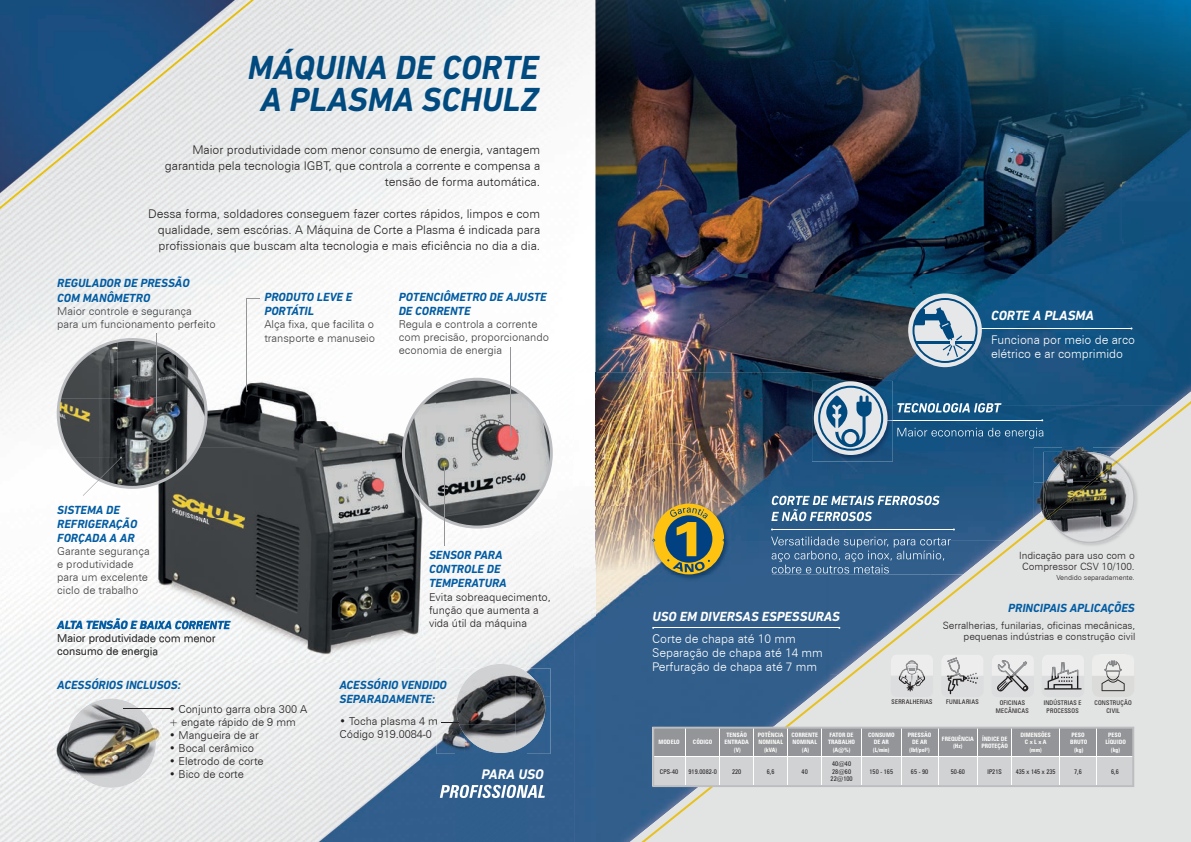
<style>
.page{position:relative;width:1191px;height:842px;background:#fff}
.page>*{position:absolute;margin:0;border:0;box-sizing:border-box;transform-origin:0 0}
.t1{font:italic 700 34px/32px "DIN Next CYR";color:#004a7f;text-align:center}
.t2{font:italic 700 14.2px "DIN Next CYR";color:#fff}
.t3{font:italic 700 13.6px "DIN Next CYR";color:#fff}
.t4{font:italic 700 13.5px "DIN Next CYR";color:#fff}
.t5{font:300 12px/16px "Zurich BT";color:#231f20;text-align:right}
.t6{font:italic 700 12px/14.2px "DIN Next CYR";color:#015ca3}
.t7{font:300 12px/14px "Zurich BT";color:#fff}
.t8{font:300 10.9px/13.1px "Zurich BT";color:#3e3e3f}
.t9{font:300 10.9px/13.1px "Zurich BT";color:#231f20}
.t10{font:300 10px/11px "Zurich BT";color:#231f20;text-align:right}
.t11{font:300 7px "Zurich BT";color:#231f20}
.t12{font:condensed 6.5px/7.8px "Zurich BT";color:#231f20}
.t13{font:condensed 6.4px/8px "Zurich BT";letter-spacing:.03em;color:#231f20;text-align:center}
.t14{font:700 condensed 6px/7.2px "Zurich BT";color:#fff;text-align:center}
.t15{font:700 condensed 6px/7.2px "Zurich BT";color:#fffefa;text-align:center}
</style>
<div class="page">
<img style="left:0;top:0;width:595px;height:350px">
<img style="left:0;top:350px;width:69px;height:492px">
<img style="left:69px;top:573px;width:35px;height:126px">
<img style="left:526px;top:535px;width:48px;height:307px">
<img style="left:104px;top:559px;width:70px;height:142px">
<img style="left:421px;top:534px;width:105px;height:167px">
<img style="left:174px;top:662px;width:247px;height:180px">
<img style="left:140px;top:701px;width:35px;height:141px">
<img style="left:420px;top:701px;width:35px;height:141px">
<div style="left:455px;top:754px;width:71px;height:88px;background:#2f5e8c"></div>
<img style="left:69px;top:778px;width:71px;height:64px">
<img style="left:595px;top:0;width:1px;height:372px">
<img style="left:596px;top:306px;width:245px;height:66px">
<img style="left:841px;top:306px;width:350px;height:86px">
<img style="left:596px;top:0;width:595px;height:306px">
<img style="left:57px;top:619px;width:89px;height:10px">
<img style="left:58px;top:634px;width:88px;height:10px">
<img style="left:58px;top:647px;width:88px;height:11px">
<img style="left:341px;top:717px;width:95px;height:10px">
<img style="left:574px;top:372px;width:22px;height:470px">
<img style="left:596px;top:574px;width:34px;height:167px">
<div style="left:596px;top:741px;width:34px;height:101px;background:#315e8b"></div>
<img style="left:596px;top:372px;width:174px;height:135px">
<img style="left:770px;top:372px;width:71px;height:20px">
<img style="left:596px;top:507px;width:34px;height:67px">
<img style="left:630px;top:392px;width:561px;height:450px">
<hr style="left:940px;top:328px;width:191px;height:1px;background:#fff">
<img style="left:812px;top:381px;width:80px;height:20px">
<svg style="left:814px;top:381px;width:73px;height:74px"></svg>
<svg style="left:818px;top:386px;width:65px;height:15px"></svg>
<svg style="left:908px;top:293px;width:74px;height:74px"></svg>
<svg style="left:912px;top:298px;width:65px;height:65px;background:#9ab2c4"></svg>
<img style="left:0;top:0;width:254px;height:209px">
<svg style="left:641px;top:401px;width:550px;height:441px;background:#899dad"></svg>
<svg style="left:1034px;top:448px;width:100px;height:95px;background:#6e7577"></svg>
<div style="left:890px;top:654px;width:43px;height:43px;background:#dcdddf;border-radius:6px"></div>
<svg style="left:890px;top:654px;width:43px;height:38px"></svg>
<div style="left:941px;top:655px;width:42px;height:42px;background:#dcdddf;border-radius:6px"></div>
<svg style="left:941px;top:654px;width:42px;height:40px"></svg>
<div style="left:991px;top:655px;width:43px;height:42px;background:#dcdddf;border-radius:6px"></div>
<svg style="left:991px;top:654px;width:44px;height:38px"></svg>
<div style="left:1041px;top:655px;width:43px;height:42px;background:#dcdddf;border-radius:6px"></div>
<svg style="left:1041px;top:654px;width:43px;height:36px"></svg>
<div style="left:1092px;top:655px;width:42px;height:42px;background:#dbdcda;border-radius:8px"></div>
<svg style="left:1091px;top:654px;width:43px;height:37px"></svg>
<svg style="left:440px;top:785px;width:105px;height:13px"></svg>
<img style="left:436px;top:668px;width:114px;height:29px">
<img style="left:436px;top:697px;width:29px;height:57px">
<img style="left:522px;top:697px;width:28px;height:57px">
<img style="left:465px;top:750px;width:57px;height:4px">
<img style="left:456px;top:668px;width:59px;height:57px">
<img style="left:515px;top:668px;width:30px;height:82px">
<img style="left:459px;top:725px;width:56px;height:28px">
<div style="left:67px;top:699px;width:89px;height:89px;background:#d1d2d4;border-radius:50%"></div>
<img style="left:48px;top:699px;width:114px;height:26px">
<img style="left:48px;top:725px;width:19px;height:53px">
<img style="left:156px;top:725px;width:6px;height:53px">
<img style="left:67px;top:699px;width:59px;height:79px">
<img style="left:126px;top:701px;width:30px;height:77px">
<hr style="left:124px;top:709px;width:47px;height:1px;background:#231f20">
<svg style="left:436px;top:717px;width:22px;height:10px"></svg>
<img style="left:207px;top:376px;width:164px;height:71px">
<img style="left:371px;top:433px;width:65px;height:229px">
<img style="left:146px;top:447px;width:226px;height:215px">
<img style="left:146px;top:619px;width:85px;height:10px">
<img style="left:146px;top:634px;width:69px;height:10px">
<svg style="left:146px;top:647px;width:11px;height:11px"></svg>
<hr style="left:444px;top:467px;width:1px;height:79px;background:#939598">
<hr style="left:157px;top:334px;width:1px;height:78px;background:#939598">
<svg style="left:57px;top:338px;width:150px;height:158px"></svg>
<svg style="left:248px;top:298px;width:12px;height:1px"></svg>
<hr style="left:510px;top:347px;width:1px;height:89px;background:#939598">
<svg style="left:402px;top:378px;width:151px;height:151px"></svg>
<hr style="left:247px;top:298px;width:1px;height:93px;background:#939598">
<svg style="left:652px;top:727px;width:482px;height:60px;background:#b6b7b9"></svg>
<h1 class="t1" style="left:248px;top:51px;width:292px">MÁQUINA DE CORTE<br>A PLASMA SCHULZ</h1>
<p class="t5" style="left:165px;top:141px;width:377px">Maior produtividade com menor consumo de energia, vantagem garantida pela tecnologia IGBT, que controla a corrente e compensa a tensão de forma automática.</p>
<p class="t5" style="left:158px;top:205px;width:384px;text-align:justify;text-indent:-10px">Dessa forma, soldadores conseguem fazer cortes rápidos, limpos e com qualidade, sem escórias. A Máquina de Corte a Plasma é indicada para profissionais que buscam alta tecnologia e mais eficiência no dia a dia.</p>
<p class="t6" style="left:57px;top:276px;width:134px">REGULADOR DE PRESSÃO<br>COM MANÔMETRO</p>
<p class="t8" style="left:57px;top:304px;width:160px">Maior controle e segurança para um funcionamento perfeito</p>
<p class="t6" style="left:264px;top:290px;width:89px">PRODUTO LEVE E<br>PORTÁTIL</p>
<p class="t8" style="left:264px;top:317px;width:112px;line-height:14.2px">Alça fixa, que facilita o transporte e manuseio</p>
<p class="t6" style="left:399px;top:290px;width:150px">POTENCIÔMETRO DE AJUSTE<br>DE CORRENTE</p>
<p class="t8" style="left:399px;top:318px;width:152px">Regula e controla a corrente com precisão, proporcionando economia de energia</p>
<p class="t6" style="left:57px;top:502px;width:81px">SISTEMA DE<br>REFRIGERAÇÃO<br>FORÇADA A AR</p>
<p class="t8" style="left:57px;top:545px;width:94px">Garante segurança e produtividade para um excelente ciclo de trabalho</p>
<p class="t6" style="left:57px;top:618px;width:174px">ALTA TENSÃO E BAIXA CORRENTE</p>
<p class="t8" style="left:57px;top:632px;width:160px">Maior produtividade com menor consumo de energia</p>
<p class="t6" style="left:429px;top:548px;width:79px">SENSOR PARA<br>CONTROLE DE<br>TEMPERATURA</p>
<p class="t9" style="left:429px;top:590px;width:123px">Evita sobreaquecimento, função que aumenta a vida útil da máquina</p>
<p class="t6" style="left:57px;top:678px;width:125px">ACESSÓRIOS INCLUSOS:</p>
<p class="t6" style="left:339px;top:678px;width:109px">ACESSÓRIO VENDIDO<br>SEPARADAMENTE:</p>
<p class="t9" style="left:169px;top:702px;width:140px">• Conjunto garra obra 300 A + engate rápido de 9 mm</p>
<p class="t9" style="left:169px;top:728px;width:91px">• Mangueira de ar</p>
<p class="t9" style="left:169px;top:741px;width:87px">• Bocal cerâmico</p>
<p class="t9" style="left:169px;top:755px;width:96px">• Eletrodo de corte</p>
<p class="t9" style="left:169px;top:768px;width:76px">• Bico de corte</p>
<p class="t9" style="left:339px;top:714px;width:100px">• Tocha plasma 4 m<br>Código 919.0084-0</p>
<p class="t2" style="left:481px;top:766px;width:64px">PARA USO</p>
<p class="t3" style="left:991px;top:307px;width:104px">CORTE A PLASMA</p>
<p class="t7" style="left:991px;top:332px;width:145px">Funciona por meio de arco elétrico e ar comprimido</p>
<p class="t4" style="left:652px;top:609px;width:189px">USO EM DIVERSAS ESPESSURAS</p>
<p class="t7" style="left:652px;top:631px;width:172px">Corte de chapa até 10 mm<br>Separação de chapa até 14 mm<br>Perfuração de chapa até 7 mm</p>
<p class="t10" style="left:1019px;top:550px;width:117px;text-align:left">Indicação para uso com o<br>Compressor CSV 10/100.</p>
<p class="t11" style="left:1056px;top:573px;width:80px">Vendido separadamente.</p>
<p class="t6" style="left:1008px;top:601px;width:128px">PRINCIPAIS APLICAÇÕES</p>
<p class="t10" style="left:942px;top:620px;width:194px">Serralherias, funilarias, oficinas mecânicas, pequenas indústrias e construção civil</p>
<p class="t13" style="left:891px;top:698px;width:42px">SERRALHERIAS</p>
<p class="t13" style="left:946px;top:698px;width:34px">FUNILARIAS</p>
<p class="t13" style="left:1043px;top:698px;width:39px">INDÚSTRIAS E<br>PROCESSOS</p>
<p class="t13" style="left:996px;top:698px;width:34px">OFICINAS<br>MECÂNICAS</p>
<p class="t13" style="left:1094px;top:698px;width:39px">CONSTRUÇÃO<br>CIVIL</p>
<p class="t14" style="left:658px;top:739px;width:23px">MODELO</p>
<p class="t14" style="left:693px;top:739px;width:21px">CÓDIGO</p>
<p class="t14" style="left:724px;top:731px;width:26px">TENSÃO<br>ENTRADA (V)</p>
<p class="t15" style="left:758px;top:731px;width:27px">POTÊNCIA<br>NOMINAL (kVA)</p>
<p class="t14" style="left:791px;top:731px;width:28px">CORRENTE<br>NOMINAL (A)</p>
<p class="t14" style="left:828px;top:731px;width:29px">FATOR DE<br>TRABALHO (A@%)</p>
<p class="t14" style="left:868px;top:731px;width:28px">CONSUMO<br>DE AR (L/min)</p>
<p class="t14" style="left:907px;top:731px;width:25px">PRESSÃO<br>DE AR (lbf/pol²)</p>
<p class="t14" style="left:941px;top:735px;width:34px">FREQUÊNCIA (Hz)</p>
<p class="t14" style="left:981px;top:735px;width:28px;text-align:left">ÍNDICE DE<br>PROTEÇÃO</p>
<p class="t15" style="left:1020px;top:731px;width:32px">DIMENSÕES<br>C x L x A (mm)</p>
<p class="t14" style="left:1070px;top:731px;width:19px">PESO<br>BRUTO (kg)</p>
<p class="t14" style="left:1105px;top:731px;width:22px">PESO<br>LÍQUIDO (kg)</p>
<p class="t12" style="left:660px;top:767px;width:20px">CPS-40</p>
<p class="t12" style="left:688px;top:767px;width:30px">919.0082-0</p>
<p class="t12" style="left:732px;top:767px;width:11px">220</p>
<p class="t12" style="left:767px;top:767px;width:9px">6,6</p>
<p class="t12" style="left:801px;top:767px;width:8px">40</p>
<p class="t12" style="left:830px;top:759px;width:24px">40@40<br>28@60<br>22@100</p>
<p class="t12" style="left:869px;top:767px;width:25px">150 - 165</p>
<p class="t12" style="left:911px;top:767px;width:19px">65 - 90</p>
<p class="t12" style="left:950px;top:767px;width:16px">50-60</p>
<p class="t12" style="left:987px;top:767px;width:16px">IP21S</p>
<p class="t12" style="left:1015px;top:767px;width:42px">435 x 145 x 235</p>
<p class="t12" style="left:1074px;top:767px;width:9px">7,6</p>
<p class="t12" style="left:1111px;top:767px;width:9px">6,6</p>
</div>
